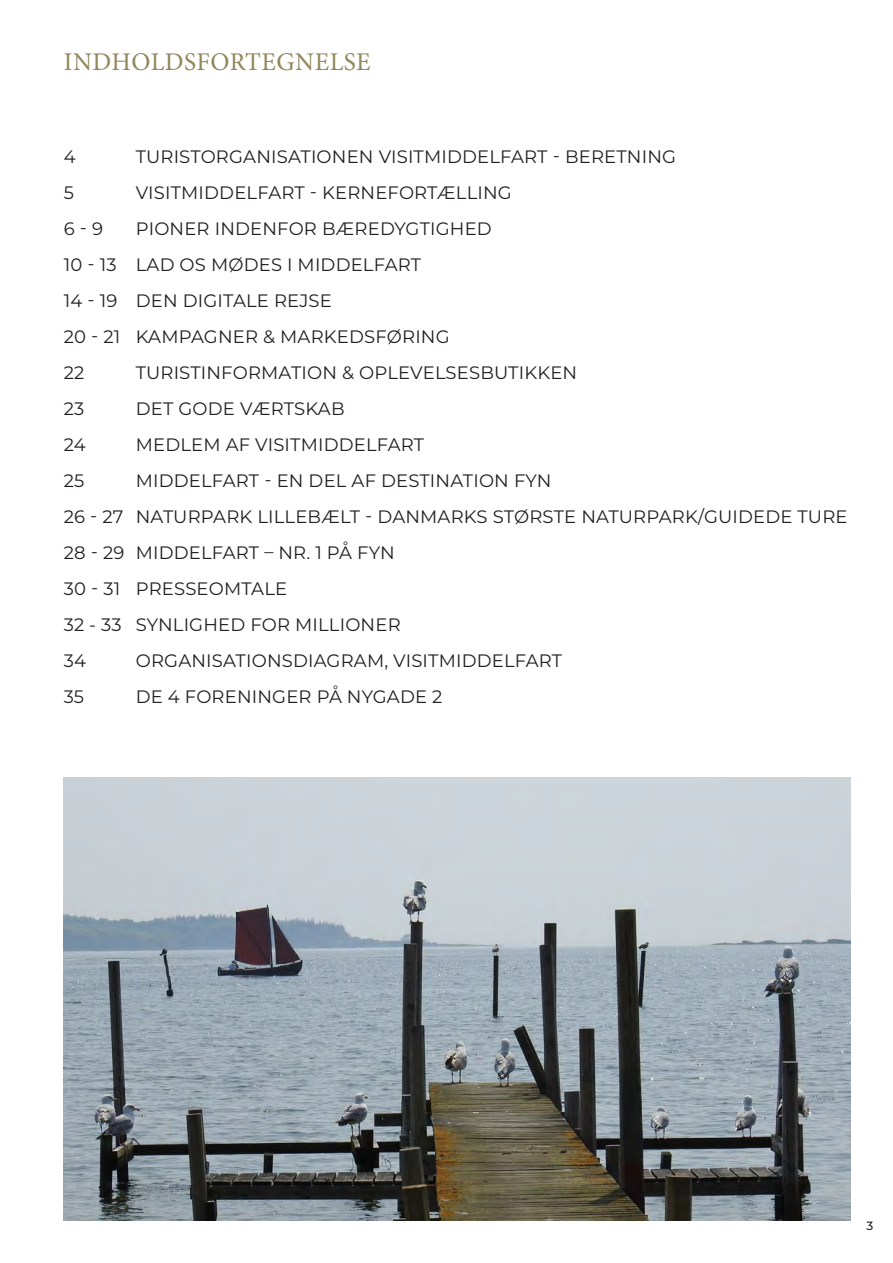
<style>
.page{position:relative;width:893px;height:1263px;background:#fff}
.page>*{position:absolute;margin:0;border:0;box-sizing:border-box;transform-origin:0 0}
.t1{font:25.5px "Minion Pro";letter-spacing:.02em;color:#91865b}
.t2{font:18px "Montserrat";letter-spacing:.01em;color:#231f20}
.t3{font:500 12px "Montserrat";color:#231f20}
</style>
<div class="page">
<img style="left:64px;top:778px;width:786px;height:442px">
<p class="t1" style="left:64px;top:44px;width:308px">INDHOLDSFORTEGNELSE</p>
<p class="t2" style="left:64px;top:144px;width:13px">4</p>
<p class="t2" style="left:136px;top:144px;width:542px">TURISTORGANISATIONEN VISITMIDDELFART - BERETNING</p>
<p class="t2" style="left:64px;top:180px;width:12px">5</p>
<p class="t2" style="left:136px;top:180px;width:378px">VISITMIDDELFART - KERNEFORTÆLLING</p>
<p class="t2" style="left:64px;top:216px;width:41px">6 - 9</p>
<p class="t2" style="left:136px;top:216px;width:357px">PIONER INDENFOR BÆREDYGTIGHED</p>
<p class="t2" style="left:64px;top:252px;width:359px">10 - 13 LAD OS MØDES I MIDDELFART</p>
<p class="t2" style="left:64px;top:288px;width:270px">14 - 19 DEN DIGITALE REJSE</p>
<p class="t2" style="left:64px;top:324px;width:387px">20 - 21 KAMPAGNER &amp; MARKEDSFØRING</p>
<p class="t2" style="left:64px;top:360px;width:22px">22</p>
<p class="t2" style="left:136px;top:360px;width:443px">TURISTINFORMATION &amp; OPLEVELSESBUTIKKEN</p>
<p class="t2" style="left:64px;top:396px;width:22px">23</p>
<p class="t2" style="left:136px;top:396px;width:210px">DET GODE VÆRTSKAB</p>
<p class="t2" style="left:64px;top:432px;width:23px">24</p>
<p class="t2" style="left:136px;top:432px;width:290px">MEDLEM AF VISITMIDDELFART</p>
<p class="t2" style="left:64px;top:468px;width:22px">25</p>
<p class="t2" style="left:136px;top:468px;width:417px">MIDDELFART - EN DEL AF DESTINATION FYN</p>
<p class="t2" style="left:64px;top:504px;width:785px">26 - 27 NATURPARK LILLEBÆLT - DANMARKS STØRSTE NATURPARK/GUIDEDE TURE</p>
<p class="t2" style="left:64px;top:540px;width:332px">28 - 29 MIDDELFART – NR. 1 PÅ FYN</p>
<p class="t2" style="left:64px;top:576px;width:225px">30 - 31 PRESSEOMTALE</p>
<p class="t2" style="left:64px;top:612px;width:338px">32 - 33 SYNLIGHED FOR MILLIONER</p>
<p class="t2" style="left:64px;top:648px;width:24px">34</p>
<p class="t2" style="left:136px;top:648px;width:428px">ORGANISATIONSDIAGRAM, VISITMIDDELFART</p>
<p class="t2" style="left:64px;top:684px;width:22px">35</p>
<p class="t2" style="left:136px;top:684px;width:308px">DE 4 FORENINGER PÅ NYGADE 2</p>
<p class="t3" style="left:866px;top:1217px;width:8px">3</p>
</div>
